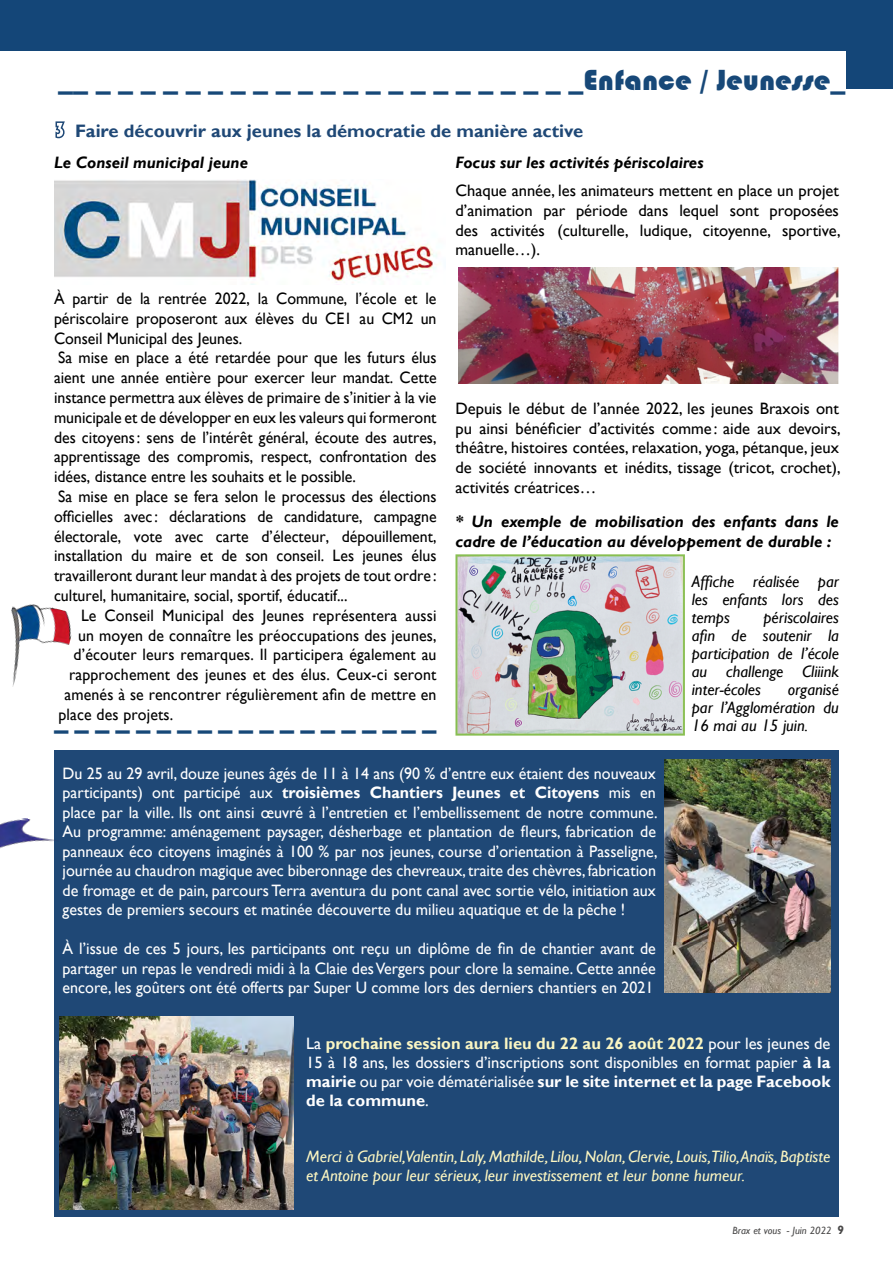
<style>
.page{position:relative;width:893px;height:1263px;background:#fff}
.page>*{position:absolute;margin:0;border:0;box-sizing:border-box;transform-origin:0 0}
.t1{font:30px "Bauhaus 93";color:#174878}
.t2{font:30px "Bauhaus 93";color:#174878;scale:.96 1}
.t3{font:700 18px "Gill Sans";color:#1f4876}
.t4{font:16.5px/19.5px "Gill Sans";color:#fff;text-align:justify}
.t5{font:16.5px/19.8px "Gill Sans";color:#000;scale:.96 1}
.t6{font:16.5px/19.8px "Gill Sans";color:#000;text-align:justify}
.t7{font:italic 16.5px/18px "Gill Sans";color:#000;text-align:justify}
.t8{font:italic 16.5px/18.8px "Gill Sans";color:#fcf6c1}
.t9{font:italic 700 16.5px/19.8px "Gill Sans";color:#000}
.t10{font:italic 10.5px "Gill Sans";color:#494848}
.s1{font-weight:700}
.s2{font-weight:700;color:#faf6c3}
.s3{font-weight:700;font-style:normal;font-size:12px}
</style>
<div class="page">
<div style="left:0;top:0;width:893px;height:89px;background:#144678"></div>
<div style="left:0;top:52px;width:845px;height:40px;background:#fff"></div>
<svg style="left:55px;top:121px;width:10px;height:18px"></svg>
<div style="left:54px;top:750px;width:785px;height:467px;background:#1f4876"></div>
<img style="left:60px;top:1016px;width:233px;height:193px">
<img style="left:664px;top:759px;width:166px;height:234px">
<img style="left:0;top:818px;width:54px;height:31px">
<img style="left:11px;top:604px;width:61px;height:83px">
<img style="left:54px;top:179px;width:384px;height:104px">
<img style="left:455px;top:555px;width:230px;height:181px">
<img style="left:458px;top:268px;width:381px;height:116px">
<h1 class="t1" style="left:58px;top:63px;width:788px">__ _ _ _ _ _ _ _ _ _ _ _ _ _ _ _ _ _ _ _ _ _ _Enfance / Jeunesse_</h1>
<p class="t3" style="left:75px;top:120px;width:510px">Faire découvrir aux jeunes la démocratie de manière active</p>
<p class="t9" style="left:54px;top:153px;width:196px">Le Conseil municipal jeune</p>
<p class="t5" style="left:54px;top:289px;width:400px">À partir de la rentrée 2022, la Commune, l’école et le périscolaire proposeront aux élèves du CE1 au CM2 un Conseil Municipal des Jeunes.<br>Sa mise en place a été retardée pour que les futurs élus aient une année entière pour exercer leur mandat. Cette instance permettra aux élèves de primaire de s’initier à la vie municipale et de développer en eux les valeurs qui formeront des citoyens: sens de l’intérêt général, écoute des autres, apprentissage des compromis, respect, confrontation des idées, distance entre les souhaits et le possible.<br>Sa mise en place se fera selon le processus des élections officielles avec : déclarations de candidature, campagne électorale, vote avec carte d’électeur, dépouillement, installation du maire et de son conseil. Les jeunes élus travailleront durant leur mandat à des projets de tout ordre : culturel, humanitaire, social, sportif, éducatif...</p>
<p class="t5" style="left:81px;top:606px;width:372px">Le Conseil Municipal des Jeunes représentera aussi</p>
<p class="t5" style="left:78px;top:625px;width:375px">un moyen de connaître les préoccupations des jeunes,</p>
<p class="t5" style="left:74px;top:645px;width:380px">d’écouter leurs remarques. Il participera également au</p>
<p class="t5" style="left:69px;top:665px;width:384px">rapprochement des jeunes et des élus. Ceux-ci seront</p>
<p class="t5" style="left:65px;top:685px;width:389px">amenés à se rencontrer régulièrement afin de mettre en</p>
<p class="t5" style="left:59px;top:705px;width:121px">place des projets.</p>
<h1 class="t2" style="left:54px;top:702px;width:400px">_ _ _ _ _ _ _ _ _ _ _ _ _ _ _ _ __ _</h1>
<p class="t9" style="left:455px;top:153px;width:250px">Focus sur les activités périscolaires</p>
<p class="t6" style="left:455px;top:181px;width:387px">Chaque année, les animateurs mettent en place un projet d’animation par période dans lequel sont proposées des activités (culturelle, ludique, citoyenne, sportive, manuelle…).</p>
<p class="t6" style="left:455px;top:399px;width:387px">Depuis le début de l’année 2022, les jeunes Braxois ont pu ainsi bénéficier d’activités comme : aide aux devoirs, théâtre, histoires contées, relaxation, yoga, pétanque, jeux de société innovants et inédits, tissage (tricot, crochet), activités créatrices…</p>
<p class="t9" style="left:455px;top:512px;width:385px">* Un exemple de mobilisation des enfants dans le cadre de l’éducation au développement de durable :</p>
<p class="t7" style="left:692px;top:572px;width:149px">Affiche réalisée par les enfants lors des temps</p>
<p class="t7" style="left:692px;top:608px;width:149px;text-indent:72px">périscolaires afin de soutenir la participation de l’école au challenge Cliiink inter-écoles</p>
<p class="t7" style="left:692px;top:680px;width:149px;text-indent:96px">organisé par l’Agglomération du 16 mai au 15 juin.</p>
<p class="t4" style="left:63px;top:764px;width:597px">Du 25 au 29 avril, douze jeunes âgés de 11 à 14 ans (90 % d’entre eux étaient des nouveaux participants) ont participé aux <span class="s1">troisièmes Chantiers Jeunes et Citoyens</span> mis en place par la ville. Ils ont ainsi œuvré à l’entretien et l’embellissement de notre commune.<br>Au programme: aménagement paysager, désherbage et plantation de fleurs, fabrication de panneaux éco citoyens imaginés à 100 % par nos jeunes, course d’orientation à Passeligne, journée au chaudron magique avec biberonnage des chevreaux, traite des chèvres, fabrication de fromage et de pain, parcours Terra aventura du pont canal avec sortie vélo, initiation aux gestes de premiers secours et matinée découverte du milieu aquatique et de la pêche !</p>
<p class="t4" style="left:63px;top:939px;width:595px">À l’issue de ces 5 jours, les participants ont reçu un diplôme de fin de chantier avant de partager un repas le vendredi midi à la Claie des Vergers pour clore la semaine. Cette année encore, les goûters ont été offerts par Super U comme lors des derniers chantiers en 2021</p>
<p class="t4" style="left:306px;top:1035px;width:526px;line-height:18.8px">La <span class="s2">prochaine session aura lieu du 22 au 26 août 2022</span> pour les jeunes de 15 à 18 ans, les dossiers d’inscriptions sont disponibles en format papier <span class="s1">à la mairie</span> ou par voie dématérialisée <span class="s1">sur le site internet et la page Facebook de la commune</span>.</p>
<p class="t8" style="left:306px;top:1147px;width:526px">Merci à Gabriel,Valentin, Laly, Mathilde, Lilou, Nolan, Clervie, Louis,Tilio,Anaïs, Baptiste et Antoine pour leur sérieux, leur investissement et leur bonne humeur.</p>
<p class="t10" style="left:733px;top:1224px;width:113px">Brax et vous - Juin 2022 <span class="s3">9</span></p>
</div>
